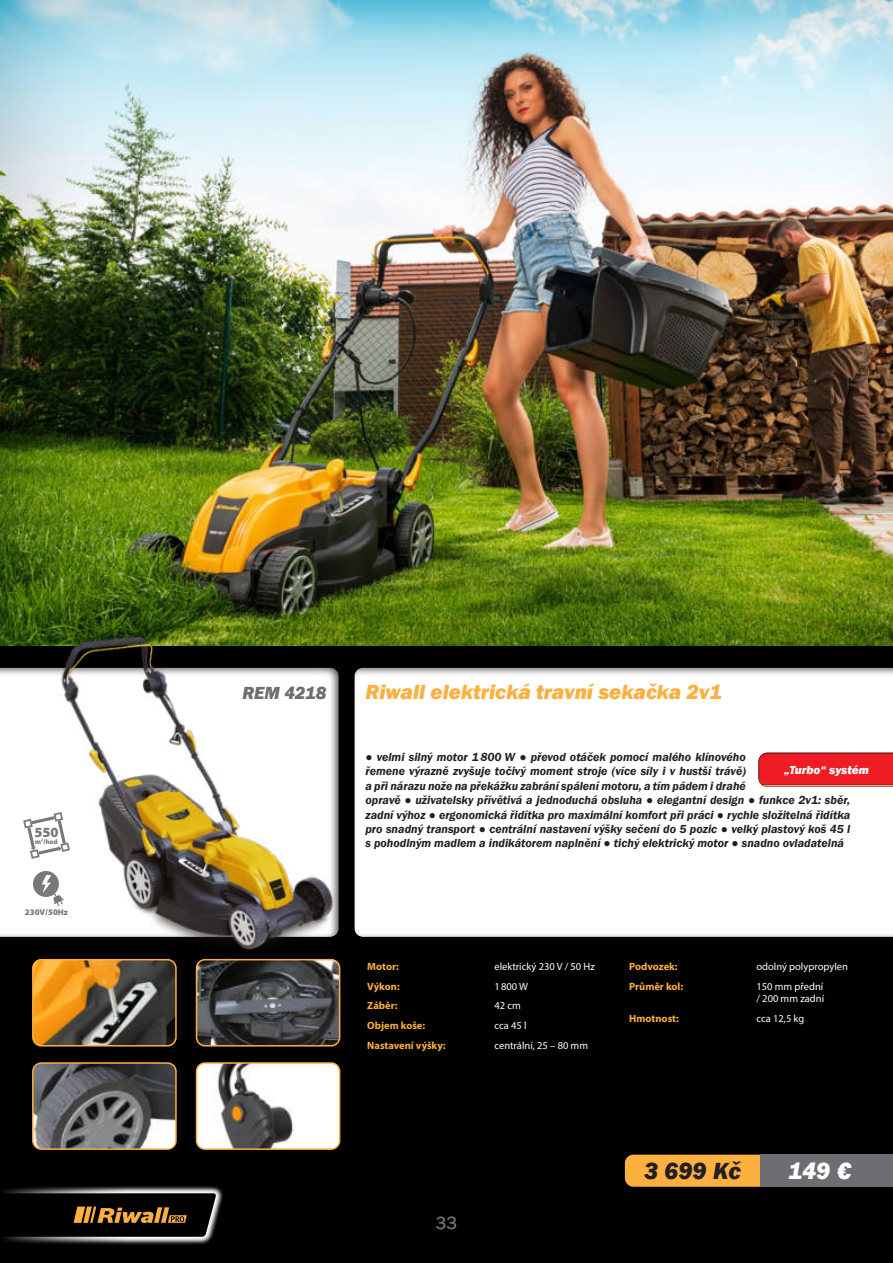
<style>
.page{position:relative;width:893px;height:1263px;background:#010101}
.page>*{position:absolute;margin:0;border:0;box-sizing:border-box;transform-origin:0 0}
.t1{font:italic 800 24px "Franklin Gothic";color:#231f20}
.t2{font:italic 800 24px "Franklin Gothic";color:#fff}
.t3{font:italic 800 21px "Franklin Gothic";color:#fbb03f}
.t4{font:italic 800 18px "Franklin Gothic";color:#6d6e71}
.t5{font:18px "Franklin Gothic";color:#6d6e71}
.t6{font:900 14.1px "Myriad Pro";color:#7a797a}
.t7{font:italic 600 12px/14.4px "Franklin Gothic";color:#231f20}
.t8{font:italic 800 12px "Franklin Gothic";color:#fff}
.t9{font:10.5px/12.6px "Myriad Pro";color:#fff}
.t10{font:700 10.5px "Myriad Pro";color:#fbb03f}
.t11{font:900 8.55px "Myriad Pro";color:#7a797a}
.t12{font:900 6.9px "Myriad Pro";color:#7a797a}
</style>
<div class="page">
<svg style="left:354px;top:667px;width:539px;height:270px;background:#fbf5f5"></svg>
<div style="left:0;top:667px;width:341px;height:272px;background:#fff"></div>
<div style="left:625px;top:1155px;width:135px;height:32px;background:#fbb03f"></div>
<div style="left:760px;top:1155px;width:133px;height:32px;background:#6d6e71"></div>
<img style="left:0;top:0;width:893px;height:645px">
<svg style="left:4px;top:1186px;width:219px;height:58px"></svg>
<svg style="left:4px;top:1193px;width:212px;height:44px"></svg>
<img style="left:40px;top:621px;width:307px;height:329px">
<svg style="left:33px;top:871px;width:31px;height:36px"></svg>
<svg style="left:23px;top:812px;width:47px;height:47px"></svg>
<img style="left:34px;top:1064px;width:141px;height:84px">
<div style="left:32px;top:1062px;width:145px;height:88px;border:1px solid #fbb03f;border-radius:9px"></div>
<img style="left:33px;top:960px;width:143px;height:86px">
<div style="left:32px;top:959px;width:145px;height:87px;border:1px solid #fbb03f;border-radius:9px"></div>
<img style="left:197px;top:960px;width:143px;height:86px">
<div style="left:196px;top:959px;width:144px;height:87px;border:1px solid #fbb03f;border-radius:9px"></div>
<img style="left:197px;top:1063px;width:143px;height:86px">
<div style="left:196px;top:1062px;width:144px;height:88px;border:1px solid #fbb03f;border-radius:9px"></div>
<p class="t6" style="left:34px;top:825px;width:26px">550</p>
<p class="t12" style="left:35px;top:838px;width:24px">m<sup>2</sup>/hod</p>
<p class="t11" style="left:25px;top:908px;width:45px">230V/50Hz</p>
<h3 class="t4" style="left:242px;top:681px;width:85px">REM 4218</h3>
<h2 class="t3" style="left:365px;top:679px;width:358px">Riwall elektrická travní sekačka 2v1</h2>
<p class="t7" style="left:365px;top:750px;width:486px">● velmi silný motor 1 800 W ● převod otáček pomocí malého klínového<br>řemene výrazně zvyšuje točivý moment stroje (více síly i v hustší trávě)<br>a při nárazu nože na překážku zabrání spálení motoru, a tím pádem i drahé<br>opravě ● uživatelsky přívětivá a jednoduchá obsluha ● elegantní design ● funkce 2v1: sběr, zadní výhoz ● ergonomická řidítka pro maximální komfort při práci ● rychle složitelná řidítka pro snadný transport ● centrální nastavení výšky sečení do 5 pozic ● velký plastový koš 45 l s pohodlným madlem a indikátorem naplnění ● tichý elektrický motor ● snadno ovladatelná</p>
<p class="t8" style="left:784px;top:762px;width:86px">„Turbo“ systém</p>
<p class="t10" style="left:367px;top:961px;width:33px">Motor:</p>
<p class="t9" style="left:494px;top:960px;width:102px">elektrický 230 V / 50 Hz</p>
<p class="t10" style="left:367px;top:981px;width:34px">Výkon:</p>
<p class="t9" style="left:494px;top:980px;width:35px">1 800 W</p>
<p class="t10" style="left:367px;top:1001px;width:32px">Záběr:</p>
<p class="t9" style="left:494px;top:1000px;width:28px">42 cm</p>
<p class="t10" style="left:367px;top:1020px;width:60px">Objem koše:</p>
<p class="t9" style="left:494px;top:1020px;width:34px">cca 45 l</p>
<p class="t10" style="left:367px;top:1040px;width:80px">Nastavení výšky:</p>
<p class="t9" style="left:494px;top:1039px;width:95px">centrální, 25 – 80 mm</p>
<p class="t10" style="left:629px;top:961px;width:50px">Podvozek:</p>
<p class="t9" style="left:756px;top:960px;width:93px">odolný polypropylen</p>
<p class="t10" style="left:629px;top:981px;width:55px">Průměr kol:</p>
<p class="t9" style="left:756px;top:980px;width:69px">150 mm přední / 200 mm zadní</p>
<p class="t10" style="left:629px;top:1013px;width:51px">Hmotnost:</p>
<p class="t9" style="left:756px;top:1012px;width:49px">cca 12,5 kg</p>
<h3 class="t5" style="left:436px;top:1212px;width:23px">33</h3>
<h1 class="t1" style="left:644px;top:1155px;width:98px">3 699 Kč</h1>
<h1 class="t2" style="left:788px;top:1155px;width:64px">149 €</h1>
</div>
